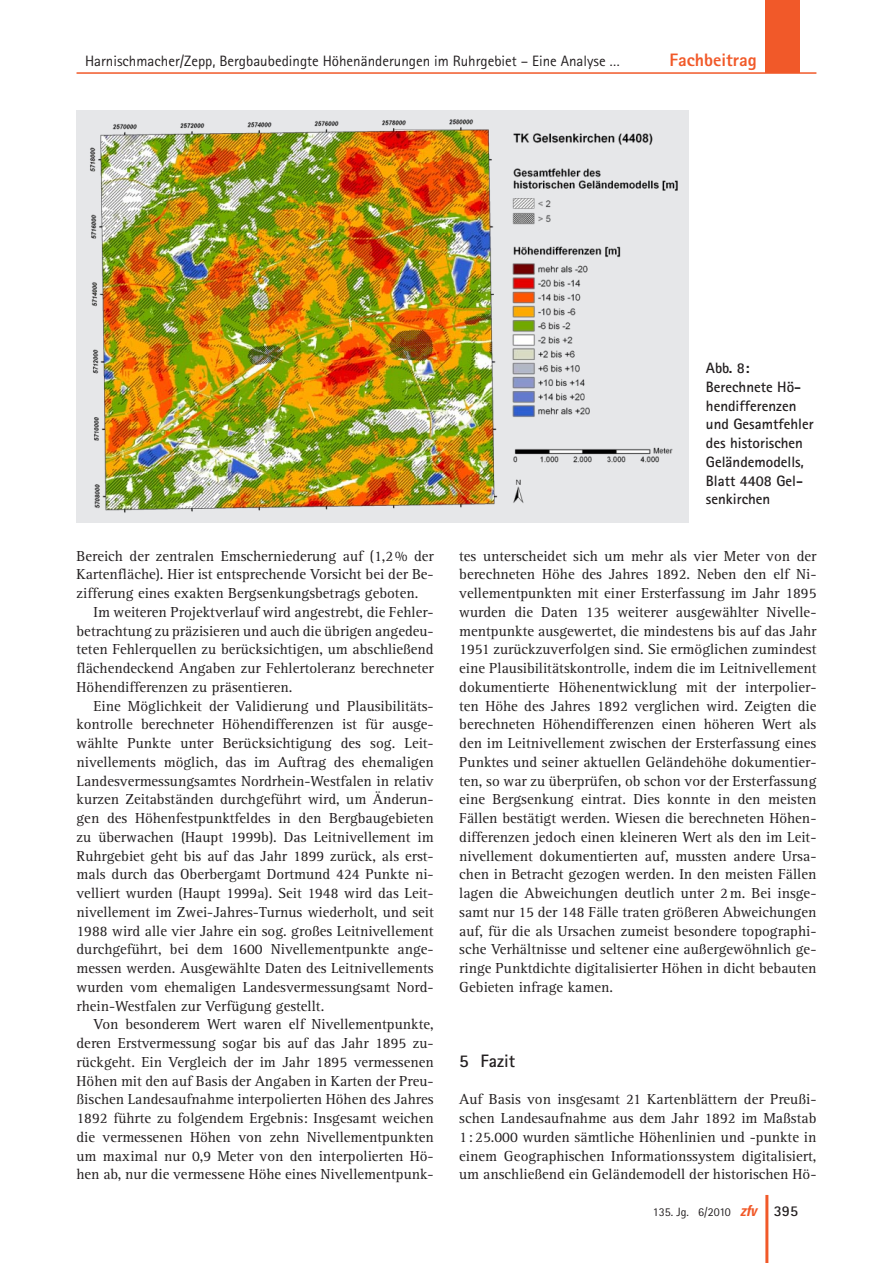
<style>
.page{position:relative;width:893px;height:1263px;background:#fff}
.page>*{position:absolute;margin:0;border:0;box-sizing:border-box;transform-origin:0 0}
.t1{font:800 18px "Rotis Sans Serif";color:#f15929}
._11_titel_1{font:700 18px "Rotis Sans Serif";color:#231f20}
._01_normal{font:15px/18.8px "Rotis Serif";color:#231f20;text-align:justify}
._01_normal_oEZ_AA{font:15px/18.8px "Rotis Serif";color:#231f20;text-align:justify}
._01_normal_oEZ{font:15px/18.8px "Rotis Serif";color:#231f20;text-align:justify}
._03_abb{font:700 15px/18.8px "Rotis Sans Serif";color:#231f20}
.t2{font:15px "Rotis Sans Serif";color:#231f20}
.t3{font:12px "Rotis Sans Serif";color:#231f20}
.s1{font-family:"Univers";font-weight:700;font-style:italic;font-stretch:condensed;font-size:15px;color:#f15929}
.s2{font-weight:700;font-size:15px}
</style>
<div class="page">
<div style="left:765px;top:0;width:34px;height:72px;background:#f15929"></div>
<hr style="left:77px;top:72px;width:739px;height:2px;background:#f15929">
<hr style="left:765px;top:1195px;width:3px;height:68px;background:#f15929">
<img style="left:81px;top:111px;width:603px;height:412px">
<p class="t2" style="left:85px;top:52px;width:537px">Harnischmacher/Zepp, Bergbaubedingte Höhenänderungen im Ruhrgebiet – Eine Analyse …</p>
<p class="t1" style="left:670px;top:48px;width:89px">Fachbeitrag</p>
<p class="_01_normal_oEZ" style="left:77px;top:547px;width:359px">Bereich der zentralen Emscherniederung auf (1,2% der Kartenfläche). Hier ist entsprechende Vorsicht bei der Be&shy;zifferung eines exakten Bergsenkungsbetrags geboten.</p>
<p class="_01_normal" style="left:77px;top:603px;width:359px;text-indent:17px">Im weiteren Projektverlauf wird angestrebt, die Fehler&shy;betrachtung zu präzisieren und auch die übrigen angedeu&shy;teten Fehlerquellen zu berücksichtigen, um abschließend flächendeckend Angaben zur Fehlertoleranz berechneter Höhendifferenzen zu präsentieren.</p>
<p class="_01_normal" style="left:77px;top:697px;width:359px;text-indent:17px">Eine Möglichkeit der Validierung und Plausibilitäts&shy;kontrolle berechneter Höhendifferenzen ist für ausge&shy;wählte Punkte unter Berücksichtigung des sog. Leit&shy;nivellements möglich, das im Auftrag des ehemaligen Landesvermessungsamtes Nordrhein-Westfalen in relativ kurzen Zeitabständen durchgeführt wird, um Änderun&shy;gen des Höhenfestpunktfeldes in den Bergbaugebieten zu überwachen (Haupt 1999b). Das Leitnivellement im Ruhrgebiet geht bis auf das Jahr 1899 zurück, als erst&shy;mals durch das Oberbergamt Dortmund 424 Punkte ni&shy;velliert wurden (Haupt 1999a). Seit 1948 wird das Leit&shy;nivellement im Zwei-Jahres-Turnus wiederholt, und seit 1988 wird alle vier Jahre ein sog. großes Leitnivellement durchgeführt, bei dem 1600 Nivellementpunkte ange&shy;messen werden. Ausgewählte Daten des Leitnivellements wurden vom ehemaligen Landesvermessungsamt Nord&shy;rhein-Westfalen zur Verfügung gestellt.</p>
<p class="_01_normal" style="left:77px;top:1015px;width:359px;text-indent:17px">Von besonderem Wert waren elf Nivellementpunkte, deren Erstvermessung sogar bis auf das Jahr 1895 zu&shy;rückgeht. Ein Vergleich der im Jahr 1895 vermessenen Höhen mit den auf Basis der Angaben in Karten der Preu&shy;ßischen Landesaufnahme interpolierten Höhen des Jahres 1892 führte zu folgendem Ergebnis: Insgesamt weichen die vermessenen Höhen von zehn Nivellementpunkten um maximal nur 0,9 Meter von den interpolierten Hö&shy;hen ab, nur die vermessene Höhe eines Nivellementpunk-</p>
<p class="_03_abb" style="left:706px;top:358px;width:45px">Abb. 8:</p>
<p class="_03_abb" style="left:706px;top:377px;width:109px">Berechnete Hö&shy;hendifferenzen und Gesamtfehler des historischen<br>Geländemodells,<br>Blatt 4408 Gel&shy;senkirchen</p>
<p class="_01_normal" style="left:459px;top:547px;width:359px">tes unterscheidet sich um mehr als vier Meter von der berechneten Höhe des Jahres 1892. Neben den elf Ni&shy;vellementpunkten mit einer Ersterfassung im Jahr 1895 wurden die Daten 135 weiterer ausgewählter Nivelle&shy;mentpunkte ausgewertet, die mindestens bis auf das Jahr 1951 zurückzuverfolgen sind. Sie ermöglichen zumindest eine Plausibilitätskontrolle, indem die im Leitnivellement dokumentierte Höhenentwicklung mit der interpolier&shy;ten Höhe des Jahres 1892 verglichen wird. Zeigten die berechneten Höhendifferenzen einen höheren Wert als den im Leitnivellement zwischen der Ersterfassung eines Punktes und seiner aktuellen Geländehöhe dokumentier&shy;ten, so war zu überprüfen, ob schon vor der Ersterfassung eine Bergsenkung eintrat. Dies konnte in den meisten Fällen bestätigt werden. Wiesen die berechneten Höhen&shy;differenzen jedoch einen kleineren Wert als den im Leit&shy;nivellement dokumentierten auf, mussten andere Ursa&shy;chen in Betracht gezogen werden. In den meisten Fällen lagen die Abweichungen deutlich unter 2m. Bei insge&shy;samt nur 15 der 148 Fälle traten größeren Abweichungen auf, für die als Ursachen zumeist besondere topographi&shy;sche Verhältnisse und seltener eine außergewöhnlich ge&shy;ringe Punktdichte digitalisierter Höhen in dicht bebauten Gebieten infrage kamen.</p>
<p class="_11_titel_1" style="left:459px;top:1049px;width:57px">5 Fazit</p>
<p class="_01_normal_oEZ_AA" style="left:459px;top:1090px;width:359px">Auf Basis von insgesamt 21 Kartenblättern der Preußi&shy;schen Landesaufnahme aus dem Jahr 1892 im Maßstab 1: 25.000 wurden sämtliche Höhenlinien und -punkte in einem Geographischen Informationssystem digitalisiert, um anschließend ein Geländemodell der historischen Hö-</p>
<p class="t3" style="left:653px;top:1205px;width:147px">135. Jg. 6/2010 <span class="s1">zfv</span> <span class="s2">395</span></p>
</div>
